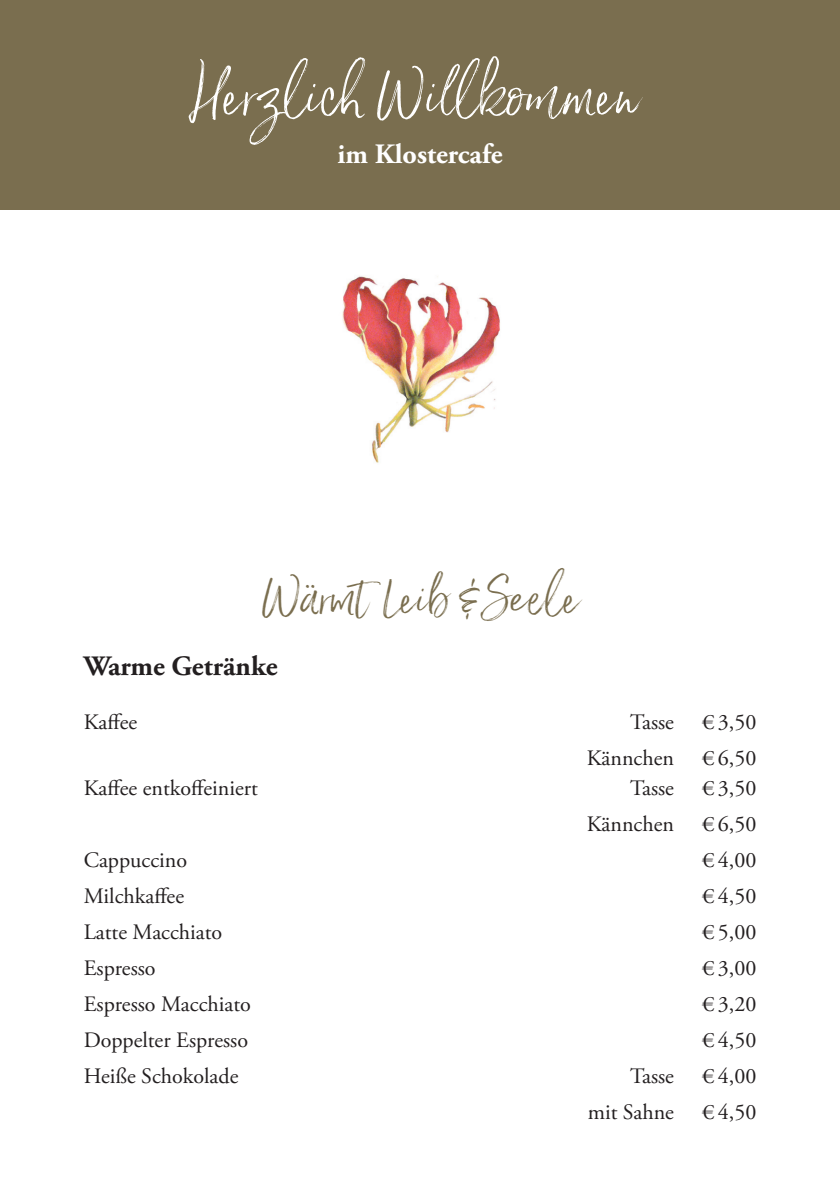
<style>
.page{position:relative;width:840px;height:1191px;background:#fff}
.page>*{position:absolute;margin:0;border:0;box-sizing:border-box;transform-origin:0 0}
.t1{font:60px "Saturday Script";color:#fff}
.t2{font:48px "Saturday Script";color:#7a6e4f}
.t3{font:700 28px "Adobe Garamond Pro";color:#231f20}
.t4{font:700 28px "Adobe Garamond Pro";color:#fff}
.t5{font:22px "Adobe Garamond Pro";color:#231f20}
</style>
<div class="page">
<div style="left:0;top:0;width:839px;height:210px;background:#7a6e4f"></div>
<img style="left:342px;top:276px;width:158px;height:187px">
<p class="t1" style="left:190px;top:57px;width:450px">Herzlich Willkommen</p>
<p class="t4" style="left:337px;top:137px;width:166px">im Klostercafe</p>
<p class="t2" style="left:261px;top:567px;width:319px">Wärmt Leib &amp; Seele</p>
<p class="t3" style="left:84px;top:649px;width:195px">Warme Getränke</p>
<p class="t5" style="left:84px;top:708px;width:55px">Kaffee</p>
<p class="t5" style="left:629px;top:708px;width:128px">Tasse € 3,50</p>
<p class="t5" style="left:586px;top:744px;width:171px">Kännchen € 6,50</p>
<p class="t5" style="left:84px;top:774px;width:176px">Kaffee entkoffeiniert</p>
<p class="t5" style="left:629px;top:774px;width:128px">Tasse € 3,50</p>
<p class="t5" style="left:586px;top:810px;width:171px">Kännchen € 6,50</p>
<p class="t5" style="left:84px;top:846px;width:105px">Cappuccino</p>
<p class="t5" style="left:701px;top:846px;width:56px">€ 4,00</p>
<p class="t5" style="left:84px;top:882px;width:102px">Milchkaffee</p>
<p class="t5" style="left:701px;top:882px;width:56px">€ 4,50</p>
<p class="t5" style="left:84px;top:918px;width:140px">Latte Macchiato</p>
<p class="t5" style="left:701px;top:918px;width:56px">€ 5,00</p>
<p class="t5" style="left:84px;top:954px;width:73px">Espresso</p>
<p class="t5" style="left:701px;top:954px;width:56px">€ 3,00</p>
<p class="t5" style="left:84px;top:990px;width:168px">Espresso Macchiato</p>
<p class="t5" style="left:701px;top:990px;width:56px">€ 3,20</p>
<p class="t5" style="left:84px;top:1026px;width:166px">Doppelter Espresso</p>
<p class="t5" style="left:701px;top:1026px;width:56px">€ 4,50</p>
<p class="t5" style="left:84px;top:1062px;width:156px">Heiße Schokolade</p>
<p class="t5" style="left:629px;top:1062px;width:128px">Tasse € 4,00</p>
<p class="t5" style="left:587px;top:1098px;width:170px">mit Sahne € 4,50</p>
</div>
